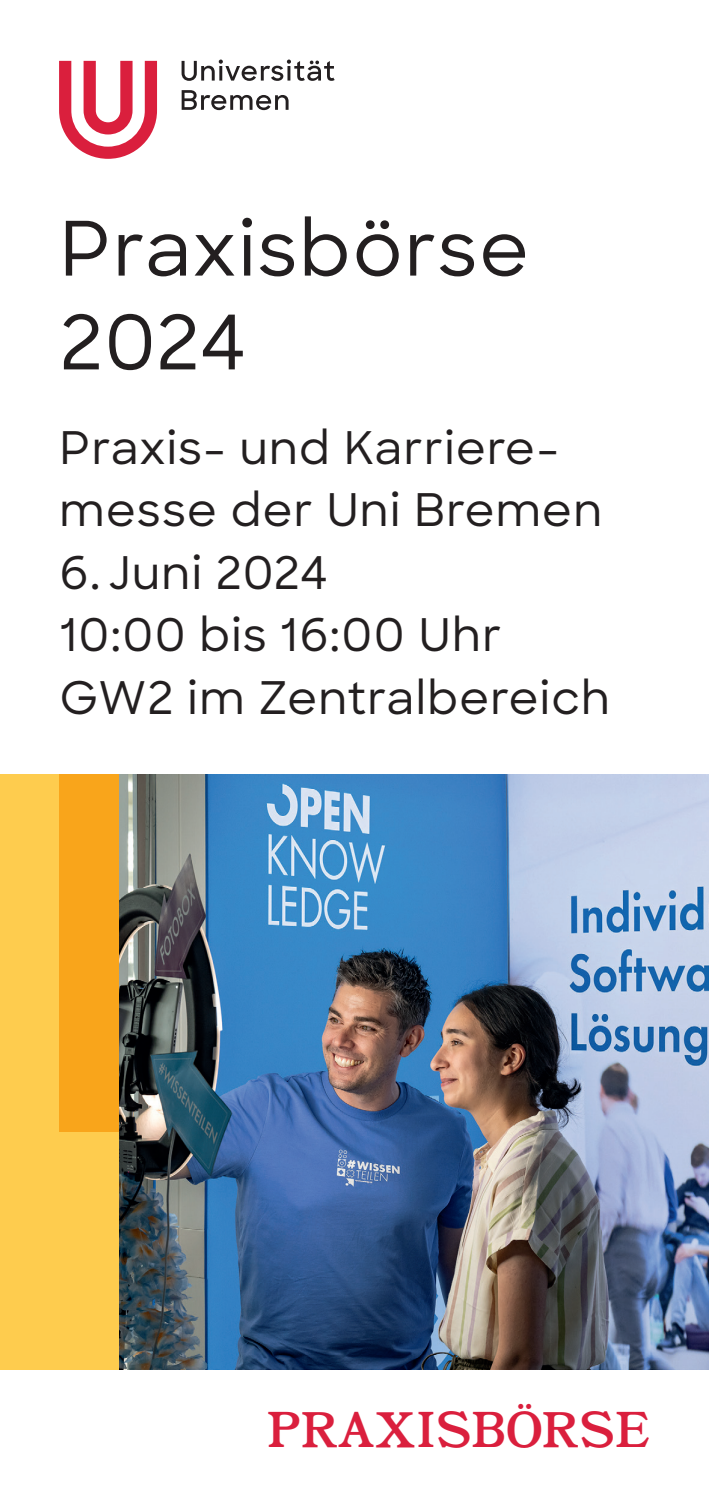
<style>
.page{position:relative;width:709px;height:1489px;background:#fff}
.page>*{position:absolute;margin:0;border:0;box-sizing:border-box;transform-origin:0 0}
.t1{font:500 75px/93.8px "Sharp Sans";letter-spacing:.025em;color:#231f20}
.t2{font:500 45px/62.5px "Sharp Sans";letter-spacing:.03em;color:#231f20}
.t3{font:45px "Bookman JF Pro";letter-spacing:.02em;color:#da1f3d}
</style>
<div class="page">
<img style="left:118px;top:774px;width:591px;height:595px">
<svg style="left:182px;top:90px;width:106px;height:20px"></svg>
<svg style="left:181px;top:60px;width:154px;height:21px"></svg>
<svg style="left:59px;top:61px;width:98px;height:98px"></svg>
<div style="left:0;top:774px;width:118px;height:595px;background:#fecc4e"></div>
<div style="left:59px;top:774px;width:59px;height:357px;background:#f9a51b"></div>
<h1 class="t1" style="left:60px;top:198px;width:471px">Praxisbörse<br>2024</h1>
<p class="t2" style="left:60px;top:414px;width:544px">Praxis- und Karriere&shy;messe der Uni Bremen</p>
<p class="t2" style="left:60px;top:539px;width:552px">6. Juni 2024<br>10:00 bis 16:00 Uhr<br>GW2 im Zentralbereich</p>
<p class="t3" style="left:267px;top:1405px;width:384px">PRAXISBÖRSE</p>
</div>
